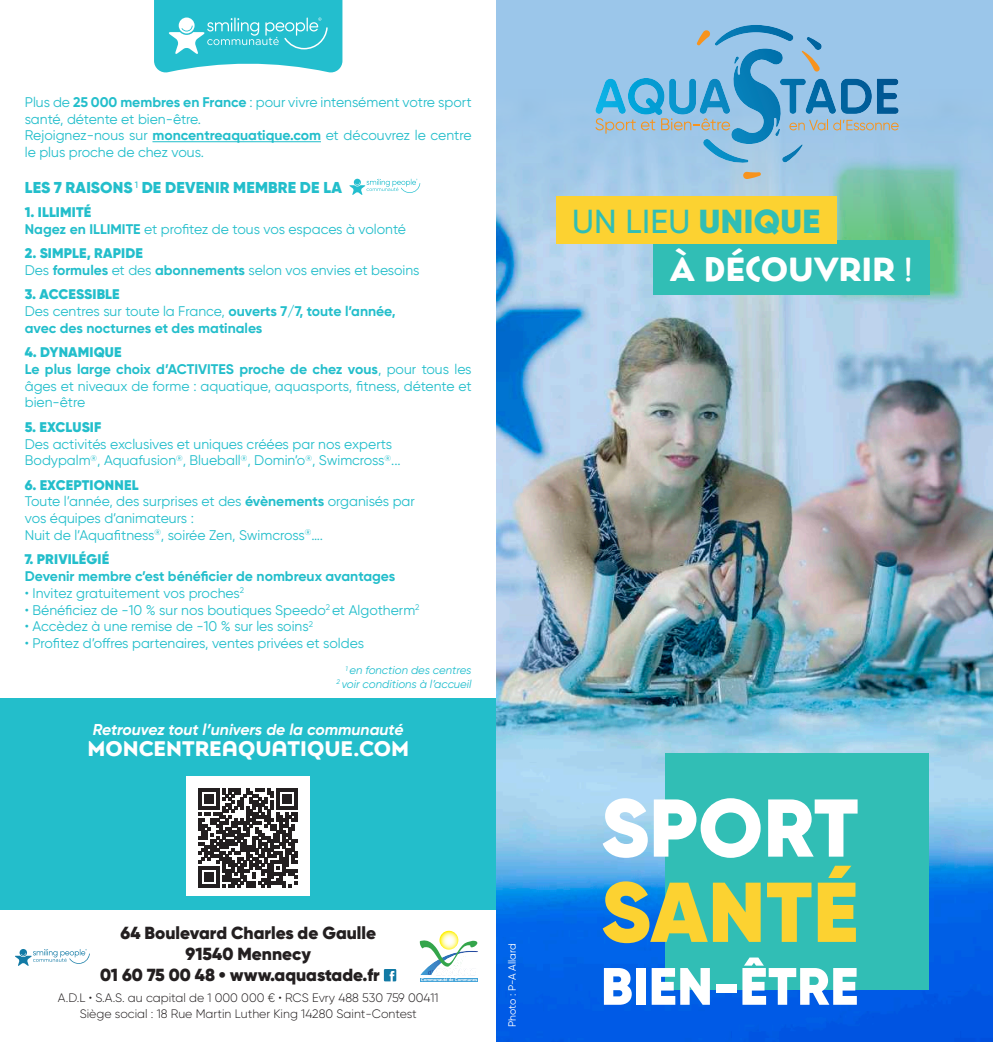
<style>
.page{position:relative;width:993px;height:1042px;background:#fff}
.page>*{position:absolute;margin:0;border:0;box-sizing:border-box;transform-origin:0 0}
.t1{font:900 84.7px "Gilroy";letter-spacing:.01em;color:#fcd231}
.t2{font:900 81.73px "Gilroy";letter-spacing:.005em;color:#fff}
.t3{font:900 52.5px "Gilroy";letter-spacing:.01em;color:#fff}
.t4{font:500 33.25px "Gilroy";letter-spacing:.01em;color:#31beb5}
.t5{font:900 33.25px "Posterama 1933";color:#fff}
.t6{font:700 21px "Posterama 1919";color:#fff}
.t7{font:900 17.5px "Gilroy";color:#231f20}
.t8{font:italic 700 15.75px "Gilroy";color:#fff}
.t9{font:900 15.75px "Gilroy";letter-spacing:.01em;color:#23becb}
.t10{font:14px/16.8px "Gilroy";color:#23becb}
.t11{font:700 14px/16.8px "Gilroy";color:#23becb}
.t12{font:900 14px "Gilroy";letter-spacing:.01em;color:#23becb}
.t13{font:300 12.25px/15.8px "Gilroy";color:#231f20;text-align:center}
.t14{font:italic 11.38px/13.7px "Gilroy";color:#23bece;text-align:right}
.t15{font:10.5px "Gilroy";color:#fff}
.s1{font-weight:700}
.s2{font-weight:900}
.s3{font-weight:400}
</style>
<div class="page">
<hr style="left:152px;top:141px;width:169px;height:1px;background:#23becb">
<svg style="left:349px;top:179px;width:71px;height:16px"></svg>
<div style="left:0;top:698px;width:496px;height:211px;background:#23becb"></div>
<div style="left:186px;top:776px;width:124px;height:119px;background:#fff"></div>
<svg style="left:198px;top:788px;width:100px;height:100px"></svg>
<svg style="left:154px;top:0;width:188px;height:73px;background:#47c8d6"></svg>
<div style="left:496px;top:0;width:496px;height:1042px;background:#9bc6ea"></div>
<img style="left:496px;top:109px;width:496px;height:933px">
<div style="left:665px;top:754px;width:263px;height:236px;background:#31beb5"></div>
<div style="left:653px;top:241px;width:276px;height:54px;background:#31beb5"></div>
<div style="left:556px;top:196px;width:279px;height:48px;background:#fcd231"></div>
<svg style="left:384px;top:969px;width:12px;height:12px"></svg>
<div style="left:439px;top:930px;width:19px;height:19px;border:1px solid #fff;border-radius:50%"></div>
<svg style="left:419px;top:939px;width:59px;height:42px"></svg>
<svg style="left:439px;top:931px;width:19px;height:18px"></svg>
<svg style="left:15px;top:949px;width:75px;height:17px"></svg>
<svg style="left:742px;top:172px;width:19px;height:7px"></svg>
<svg style="left:594px;top:25px;width:304px;height:139px"></svg>
<p class="t10" style="left:25px;top:94px;width:448px">Plus de <span class="s1">25 000 membres en France</span> : pour vivre intensément votre sport santé, détente et bien-être.<br>Rejoignez-nous sur <span class="s1">moncentreaquatique.com</span> et découvrez le centre le plus proche de chez vous.</p>
<p class="t9" style="left:25px;top:179px;width:318px">LES 7 RAISONS <sup>1</sup> DE DEVENIR MEMBRE DE LA</p>
<p class="t10" style="left:25px;top:205px;width:382px"><span class="s2">1. ILLIMITÉ<br></span><span class="s1">Nagez en ILLIMITE</span> et profitez de tous vos espaces à volonté</p>
<p class="t10" style="left:25px;top:246px;width:396px"><span class="s2">2. SIMPLE, RAPIDE<br></span>Des <span class="s1">formules</span> et des <span class="s1">abonnements</span> selon vos envies et besoins</p>
<p class="t11" style="left:25px;top:287px;width:372px"><span class="s2">3. ACCESSIBLE<br></span><span class="s3">Des centres sur toute la France,</span> ouverts 7/7, toute l’année, avec des nocturnes et des matinales</p>
<p class="t10" style="left:25px;top:345px;width:448px"><span class="s2">4. DYNAMIQUE<br></span><span class="s1">Le plus large choix d’ACTIVITES proche de chez vous</span>, pour tous les âges et niveaux de forme : aquatique, aquasports, fitness, détente et bien-être</p>
<p class="t12" style="left:25px;top:419px;width:78px">5. EXCLUSIF</p>
<p class="t10" style="left:25px;top:436px;width:377px">Des activités exclusives et uniques créées par nos experts<br>Bodypalm<sup>®</sup>, Aquafusion<sup>®</sup>, Blueball<sup>®</sup>, Domin’o<sup>®</sup>, Swimcross<sup>®</sup>...</p>
<p class="t10" style="left:25px;top:477px;width:391px"><span class="s2">6. EXCEPTIONNEL<br></span>Toute l’année, des surprises et des <span class="s1">évènements</span> organisés par vos équipes d’animateurs :<br>Nuit de l’Aquafitness<sup>®</sup>, soirée Zen, Swimcross<sup>®</sup>….</p>
<p class="t12" style="left:25px;top:551px;width:86px">7. PRIVILÉGIÉ</p>
<p class="t11" style="left:25px;top:568px;width:372px">Devenir membre c’est bénéficier de nombreux avantages</p>
<p class="t10" style="left:25px;top:585px;width:221px">• Invitez gratuitement vos proches<sup>2</sup></p>
<p class="t10" style="left:25px;top:602px;width:396px">• Bénéficiez de -10 % sur nos boutiques Speedo<sup>2</sup> et Algotherm<sup>2</sup></p>
<p class="t10" style="left:25px;top:619px;width:290px">• Accèdez à une remise de -10 % sur les soins<sup>2</sup></p>
<p class="t10" style="left:25px;top:636px;width:340px">• Profitez d’offres partenaires, ventes privées et soldes</p>
<p class="t14" style="left:336px;top:664px;width:136px"><sup>1</sup> en fonction des centres<br><sup>2</sup> voir conditions à l’accueil</p>
<p class="t8" style="left:93px;top:723px;width:312px">Retrouvez tout l’univers de la communauté</p>
<h3 class="t6" style="left:87px;top:738px;width:323px">MONCENTREAQUATIQUE.COM</h3>
<p class="t7" style="left:120px;top:923px;width:257px">64 Boulevard Charles de Gaulle</p>
<p class="t7" style="left:185px;top:944px;width:127px">91540 Mennecy</p>
<p class="t7" style="left:100px;top:965px;width:281px">01 60 75 00 48 • www.aquastade.fr</p>
<p class="t13" style="left:58px;top:991px;width:382px">A.D.L • S.A.S. au capital de 1 000 000 € • RCS Evry 488 530 759 00411<br>Siège social : 18 Rue Martin Luther King 14280 Saint-Contest</p>
<p class="t15" style="left:507px;top:1027px;width:85px;rotate:-90deg">Photo : P-A Allard</p>
<h3 class="t4" style="left:572px;top:206px;width:249px">UN LIEU <span class="s2">UNIQUE</span></h3>
<h3 class="t5" style="left:670px;top:249px;width:244px">À DÉCOUVRIR <span class="s3">!</span></h3>
<h2 class="t2" style="left:601px;top:783px;width:259px">SPORT</h2>
<h1 class="t1" style="left:601px;top:865px;width:259px">SANTÉ</h1>
<h3 class="t3" style="left:600px;top:957px;width:259px">BIEN-ÊTRE</h3>
</div>
